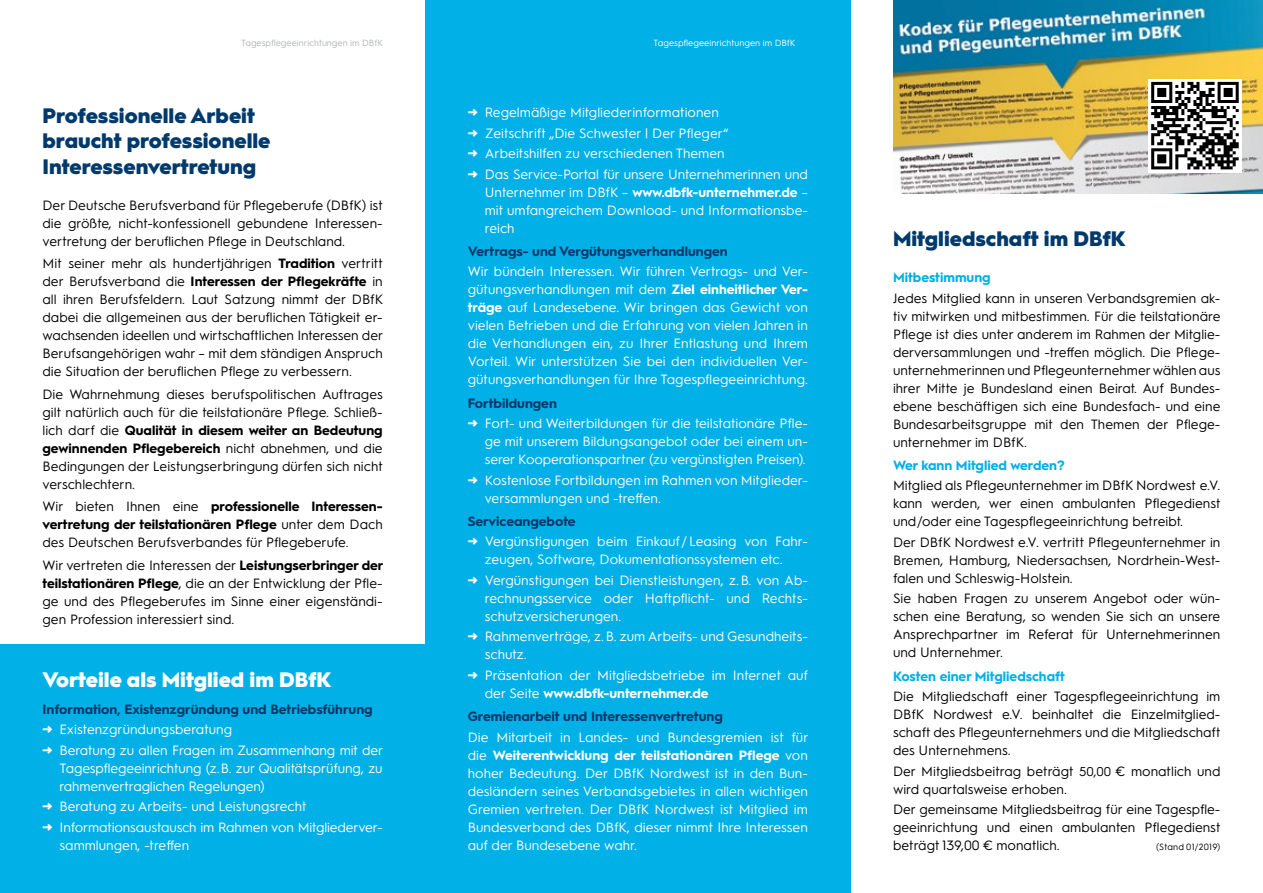
<style>
.page{position:relative;width:1263px;height:893px;background:#fff}
.page>*{position:absolute;margin:0;border:0;box-sizing:border-box;transform-origin:0 0}
.t1{font:900 21px/25.2px "Hurme Geometric Sans 1";color:#00396b}
.t2{font:900 21px "Hurme Geometric Sans 1";color:#fff}
.t3{font:13.5px/18px "Hurme Geometric Sans 1";color:#000;text-align:justify}
.t4{font:13.5px/18px "Hurme Geometric Sans 1";color:#fff;text-align:justify}
.t5{font:700 13.5px "Hurme Geometric Sans 1";color:#00396b}
.t6{font:700 13.5px "Hurme Geometric Sans 1";color:#00b0e6}
.t7{font:9px "Hurme Geometric Sans 1";color:#b1b3b4}
.t8{font:9px "Hurme Geometric Sans 1";color:#fff}
.t9{font:9px "Hurme Geometric Sans 1";letter-spacing:.03em;color:#000}
.s1{font-weight:700}
.s2{font-size:12.75px}
</style>
<div class="page">
<div style="left:0;top:644px;width:429px;height:249px;background:#00b0e6"></div>
<div style="left:425px;top:0;width:425px;height:893px;background:#00b0e6"></div>
<img style="left:893px;top:0;width:370px;height:194px">
<svg style="left:1148px;top:79px;width:94px;height:93px"></svg>
<svg style="left:1151px;top:82px;width:88px;height:87px"></svg>
<p class="t7" style="left:241px;top:36px;width:144px">Tagespflegeeinrichtungen im DBfK</p>
<p class="t8" style="left:654px;top:36px;width:144px">Tagespflegeeinrichtungen im DBfK</p>
<h1 class="t1" style="left:43px;top:102px;width:229px">Professionelle Arbeit braucht professionelle<br>Interessenvertretung</h1>
<p class="t3" style="left:43px;top:195px;width:342px">Der Deutsche Berufsverband für Pflegeberufe (DBfK) ist die größte, nicht-konfessionell gebundene Interessen&shy;vertretung der beruflichen Pflege in Deutschland.</p>
<p class="t3" style="left:43px;top:254px;width:342px">Mit seiner mehr als hundertjährigen <span class="s1">Tradition</span> vertritt der Berufsverband die <span class="s1">Interessen der Pflegekräfte</span> in all ihren Berufsfeldern. Laut Satzung nimmt der DBfK dabei die allgemeinen aus der beruflichen Tätigkeit er&shy;wachsenden ideellen und wirtschaftlichen Interessen der Berufsangehörigen wahr – mit dem ständigen Anspruch die Situation der beruflichen Pflege zu verbessern.</p>
<p class="t3" style="left:43px;top:384px;width:342px">Die Wahrnehmung dieses berufspolitischen Auftrages gilt natürlich auch für die teilstationäre Pflege. Schließ&shy;lich darf die <span class="s1">Qualität in diesem weiter an Bedeutung gewinnenden Pflegebereich</span> nicht abnehmen, und die Bedingungen der Leistungserbringung dürfen sich nicht verschlechtern.</p>
<p class="t3" style="left:43px;top:496px;width:342px">Wir bieten Ihnen eine <span class="s1">professionelle Interessen&shy;vertretung der teilstationären Pflege</span> unter dem Dach des Deutschen Berufsverbandes für Pflegeberufe.</p>
<p class="t3" style="left:43px;top:555px;width:342px">Wir vertreten die Interessen der <span class="s1">Leistungserbringer der teilstationären Pflege</span>, die an der Entwicklung der Pfle&shy;ge und des Pflegeberufes im Sinne einer eigenständi&shy;gen Profession interessiert sind.</p>
<h1 class="t2" style="left:43px;top:665px;width:290px">Vorteile als Mitglied im DBfK</h1>
<p class="t5" style="left:43px;top:699px;width:332px">Information, Existenzgründung und Betriebsführung</p>
<p class="t4" style="left:43px;top:720px;width:191px"><span class="s1">→</span> Existenzgründungsberatung</p>
<p class="t4" style="left:60px;top:740px;width:325px;text-indent:-17px"><span class="s1">→</span> Beratung zu allen Fragen im Zusammenhang mit der Tagespflegeeinrichtung (z.B. zur Qualitätsprüfung, zu rahmenvertraglichen Regelungen)</p>
<p class="t4" style="left:43px;top:797px;width:266px"><span class="s1">→</span> Beratung zu Arbeits- und Leistungsrecht</p>
<p class="t4" style="left:60px;top:817px;width:325px;text-indent:-17px"><span class="s1">→</span> Informationsaustausch im Rahmen von Mitgliederver&shy;sammlungen, -treffen</p>
<p class="t4" style="left:468px;top:103px;width:253px"><span class="s1">→</span> Regelmäßige Mitgliederinformationen</p>
<p class="t4" style="left:468px;top:123px;width:262px"><span class="s1">→</span> Zeitschrift „Die Schwester | Der Pfleger“</p>
<p class="t4" style="left:468px;top:144px;width:258px"><span class="s1">→</span> Arbeitshilfen zu verschiedenen Themen</p>
<p class="t4" style="left:485px;top:164px;width:325px;text-indent:-17px"><span class="s1">→</span> Das Service-Portal für unsere Unternehmerinnen und Unternehmer im DBfK – <span class="s1">www.dbfk-unternehmer.de</span> – mit umfangreichem Download- und Informationsbe&shy;reich</p>
<p class="t5" style="left:468px;top:242px;width:261px">Vertrags- und Vergütungsverhandlungen</p>
<p class="t4" style="left:468px;top:262px;width:342px">Wir bündeln Interessen. Wir führen Vertrags- und Ver&shy;gütungsverhandlungen mit dem <span class="s1">Ziel einheitlicher Ver&shy;träge</span> auf Landesebene. Wir bringen das Gewicht von vielen Betrieben und die Erfahrung von vielen Jahren in die Verhandlungen ein, zu Ihrer Entlastung und Ihrem Vorteil. Wir unterstützen Sie bei den individuellen Ver&shy;gütungsverhandlungen für Ihre Tagespflegeeinrichtung.</p>
<p class="t5" style="left:468px;top:393px;width:91px">Fortbildungen</p>
<p class="t4" style="left:485px;top:413px;width:325px;text-indent:-17px"><span class="s1">→</span> Fort- und Weiterbildungen für die teilstationäre Pfle&shy;ge mit unserem Bildungsangebot oder bei einem un&shy;serer Kooperationspartner (zu vergünstigten Preisen).</p>
<p class="t4" style="left:485px;top:470px;width:325px;text-indent:-17px"><span class="s1">→</span> Kostenlose Fortbildungen im Rahmen von Mitglieder&shy;versammlungen und -treffen.</p>
<p class="t5" style="left:468px;top:511px;width:109px">Serviceangebote</p>
<p class="t4" style="left:468px;top:532px;width:340px;text-align:center"><span class="s1">→</span> Vergünstigungen beim Einkauf/Leasing von Fahr&shy;zeugen, Software, Dokumentationssystemen etc.</p>
<p class="t4" style="left:485px;top:570px;width:325px;text-indent:-17px"><span class="s1">→</span> Vergünstigungen bei Dienstleistungen, z.B. von Ab&shy;rechnungsservice oder Haftpflicht- und Rechts&shy;schutzversicherungen.</p>
<p class="t4" style="left:485px;top:627px;width:325px;text-indent:-17px"><span class="s1">→</span> Rahmenverträge, z.B. zum Arbeits- und Gesundheits&shy;schutz.</p>
<p class="t4" style="left:485px;top:665px;width:325px;text-indent:-17px"><span class="s1">→</span> Präsentation der Mitgliedsbetriebe im Internet auf der Seite <span class="s1">www.dbfk-unternehmer.de</span></p>
<p class="t5" style="left:468px;top:707px;width:257px">Gremienarbeit und Interessenvertretung</p>
<p class="t4" style="left:468px;top:727px;width:342px">Die Mitarbeit in Landes- und Bundesgremien ist für die <span class="s1">Weiterentwicklung der teilstationären Pflege</span> von hoher Bedeutung. Der DBfK Nordwest ist in den Bun&shy;desländern seines Verbandsgebietes in allen wichtigen Gremien vertreten. Der DBfK Nordwest ist Mitglied im Bundesverband des DBfK, dieser nimmt Ihre Interessen auf der Bundesebene wahr.</p>
<h1 class="t1" style="left:893px;top:225px;width:234px">Mitgliedschaft im DBfK</h1>
<p class="t6" style="left:893px;top:268px;width:99px">Mitbestimmung</p>
<p class="t3" style="left:893px;top:288px;width:329px">Jedes Mitglied kann in unseren Verbandsgremien ak&shy;tiv mitwirken und mitbestimmen. Für die teilstationäre Pflege ist dies unter anderem im Rahmen der Mitglie&shy;derversammlungen und -treffen möglich. Die Pflege&shy;unternehmerinnen und Pflegeunternehmer wählen aus ihrer Mitte je Bundesland einen Beirat. Auf Bundes&shy;ebene beschäftigen sich eine Bundesfach- und eine Bundesarbeitsgruppe mit den Themen der Pflege&shy;unternehmer im DBfK.</p>
<p class="t6" style="left:893px;top:456px;width:173px">Wer kann Mitglied werden?</p>
<p class="t3" style="left:893px;top:476px;width:329px">Mitglied als Pflegeunternehmer im DBfK Nordwest e.V. kann werden, wer einen ambulanten Pflegedienst und/oder eine Tagespflegeeinrichtung betreibt.</p>
<p class="t3" style="left:893px;top:532px;width:329px">Der DBfK Nordwest e.V. vertritt Pflegeunternehmer in Bremen, Hamburg, Niedersachsen, Nordrhein-West&shy;falen und Schleswig-Holstein.</p>
<p class="t3" style="left:893px;top:589px;width:329px">Sie haben Fragen zu unserem Angebot oder wün&shy;schen eine Beratung, so wenden Sie sich an unsere Ansprechpartner im Referat für Unternehmerinnen und Unternehmer.</p>
<p class="t6" style="left:893px;top:666px;width:173px">Kosten einer Mitgliedschaft</p>
<p class="t3" style="left:893px;top:686px;width:329px">Die Mitgliedschaft einer Tagespflegeeinrichtung im DBfK Nordwest e.V. beinhaltet die Einzelmitglied&shy;schaft des Pflegeunternehmers und die Mitgliedschaft des Unternehmens.</p>
<p class="t3" style="left:893px;top:761px;width:329px">Der Mitgliedsbeitrag beträgt <span class="s2">50,00</span> € monatlich und wird quartalsweise erhoben.</p>
<p class="t3" style="left:893px;top:800px;width:329px">Der gemeinsame Mitgliedsbeitrag für eine Tagespfle&shy;geeinrichtung und einen ambulanten Pflegedienst beträgt 139,00 € monatlich.</p>
<p class="t9" style="left:1156px;top:841px;width:66px">(Stand 01/2019)</p>
</div>
